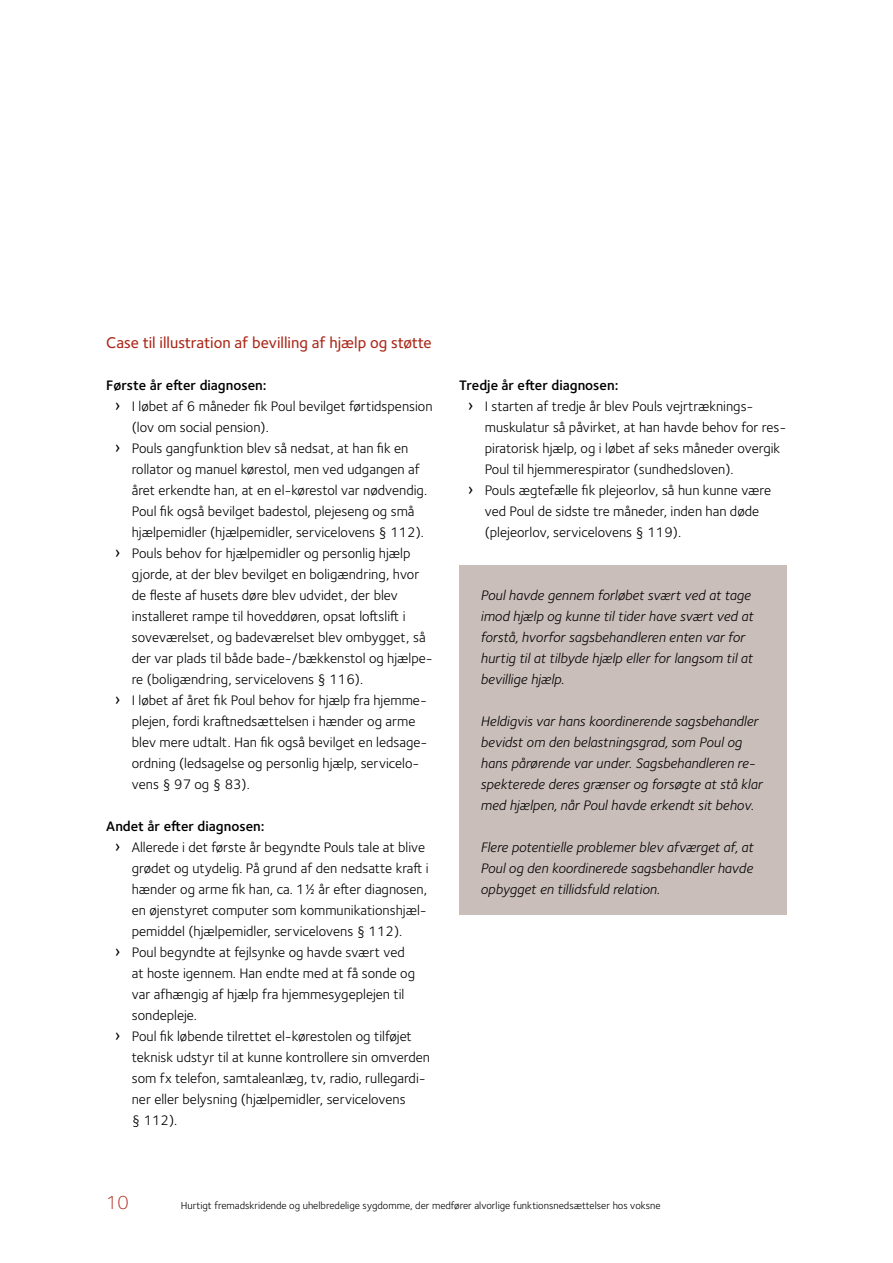
<style>
.page{position:relative;width:893px;height:1263px;background:#fff}
.page>*{position:absolute;margin:0;border:0;box-sizing:border-box;transform-origin:0 0}
.t1{font:300 19.5px "Foundry Sterling";color:#aa2517}
.H2_afstand{font:500 16.05px "Foundry Sterling";color:#aa2517}
.t2{font:14.25px/21px "Foundry Sterling";color:#000}
.Boks{font:italic 14.25px/21px "Foundry Sterling";color:#000}
.Brød_u_afstand{font:600 14.25px "Foundry Sterling";color:#000}
.t3{font:10.5px "Foundry Sterling Book 3";color:#000}
.s1{font-size:19.5px}
</style>
<div class="page">
<div style="left:459px;top:565px;width:328px;height:139px;background:#cabeba"></div>
<div style="left:459px;top:691px;width:328px;height:139px;background:#cabeba"></div>
<div style="left:459px;top:817px;width:328px;height:97px;background:#cabeba"></div>
<h2 class="H2_afstand" style="left:106px;top:333px;width:327px">Case til illustration af bevilling af hjælp og støtte</h2>
<p class="Brød_u_afstand" style="left:106px;top:377px;width:162px">Første år efter diagnosen:</p>
<p class="t2" style="left:132px;top:396px;width:302px;text-indent:-17px"><span class="s1">›</span> I løbet af 6 måneder fik Poul bevilget førtidspension (lov om social pension).</p>
<p class="t2" style="left:132px;top:438px;width:297px;text-indent:-17px"><span class="s1">›</span> Pouls gangfunktion blev så nedsat, at han fik en rollator og manuel kørestol, men ved udgangen af året erkendte han, at en el-kørestol var nødvendig.<br>Poul fik også bevilget badestol, plejeseng og små hjælpemidler (hjælpemidler, servicelovens § 112).</p>
<p class="t2" style="left:132px;top:543px;width:303px;text-indent:-17px"><span class="s1">›</span> Pouls behov for hjælpemidler og personlig hjælp gjorde, at der blev bevilget en boligændring, hvor de fleste af husets døre blev udvidet, der blev installeret rampe til hoveddøren, opsat loftslift i soveværelset, og badeværelset blev ombygget, så der var plads til både bade-/bækkenstol og hjælpe&shy;re (boligændring, servicelovens § 116).</p>
<p class="t2" style="left:132px;top:690px;width:297px;text-indent:-17px"><span class="s1">›</span> I løbet af året fik Poul behov for hjælp fra hjemme&shy;plejen, fordi kraftnedsættelsen i hænder og arme blev mere udtalt. Han fik også bevilget en ledsage&shy;ordning (ledsagelse og personlig hjælp, servicelo&shy;vens § 97 og § 83).</p>
<p class="Brød_u_afstand" style="left:106px;top:818px;width:160px">Andet år efter diagnosen:</p>
<p class="t2" style="left:132px;top:837px;width:298px;text-indent:-17px"><span class="s1">›</span> Allerede i det første år begyndte Pouls tale at blive grødet og utydelig. På grund af den nedsatte kraft i hænder og arme fik han, ca. 1½ år efter diagnosen, en øjenstyret computer som kommunikationshjæl&shy;pemiddel (hjælpemidler, servicelovens § 112).</p>
<p class="t2" style="left:132px;top:942px;width:285px;text-indent:-17px"><span class="s1">›</span> Poul begyndte at fejlsynke og havde svært ved at hoste igennem. Han endte med at få sonde og var afhængig af hjælp fra hjemmesygeplejen til sondepleje.</p>
<p class="t2" style="left:132px;top:1026px;width:300px;text-indent:-17px"><span class="s1">›</span> Poul fik løbende tilrettet el-kørestolen og tilføjet teknisk udstyr til at kunne kontrollere sin omverden som fx telefon, samtaleanlæg, tv, radio, rullegardi&shy;ner eller belysning (hjælpemidler, servicelovens<br>§ 112).</p>
<p class="Brød_u_afstand" style="left:459px;top:377px;width:161px">Tredje år efter diagnosen:</p>
<p class="t2" style="left:485px;top:396px;width:303px;text-indent:-17px"><span class="s1">›</span> I starten af tredje år blev Pouls vejrtræknings&shy;muskulatur så påvirket, at han havde behov for res&shy;piratorisk hjælp, og i løbet af seks måneder overgik Poul til hjemmerespirator (sundhedsloven).</p>
<p class="t2" style="left:485px;top:480px;width:288px;text-indent:-17px"><span class="s1">›</span> Pouls ægtefælle fik plejeorlov, så hun kunne være ved Poul de sidste tre måneder, inden han døde (plejeorlov, servicelovens § 119).</p>
<p class="Boks" style="left:480px;top:585px;width:274px">Poul havde gennem forløbet svært ved at tage imod hjælp og kunne til tider have svært ved at forstå, hvorfor sagsbehandleren enten var for hurtig til at tilbyde hjælp eller for langsom til at bevillige hjælp.</p>
<p class="Boks" style="left:480px;top:711px;width:283px">Heldigvis var hans koordinerende sagsbehandler bevidst om den belastningsgrad, som Poul og hans pårørende var under. Sagsbehandleren re&shy;spekterede deres grænser og forsøgte at stå klar med hjælpen, når Poul havde erkendt sit behov.</p>
<p class="Boks" style="left:480px;top:837px;width:274px;text-align:justify">Flere potentielle problemer blev afværget af, at Poul og den koordinerede sagsbehandler havde opbygget en tillidsfuld relation.</p>
<h1 class="t1" style="left:106px;top:1191px;width:24px">10</h1>
<p class="t3" style="left:181px;top:1199px;width:481px">Hurtigt fremadskridende og uhelbredelige sygdomme, der medfører alvorlige funktionsnedsættelser hos voksne</p>
</div>
